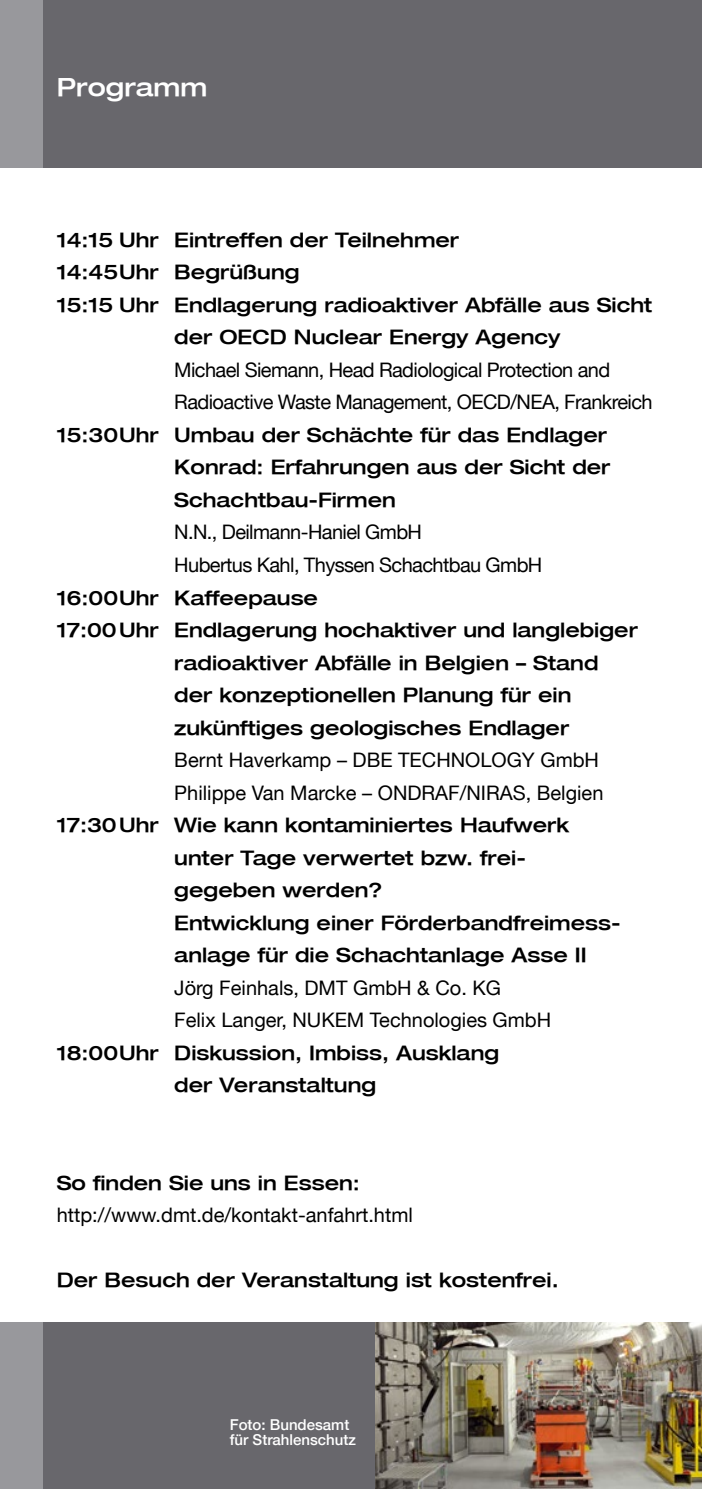
<style>
.page{position:relative;width:702px;height:1489px;background:#fff}
.page>*{position:absolute;margin:0;border:0;box-sizing:border-box;transform-origin:0 0}
.t1{font:500 expanded 25px "Helvetica Neue LT";color:#fff}
.t2{font:500 expanded 20px/32.5px "Helvetica Neue LT";color:#000}
.t3{font:20px/32.5px "Helvetica Neue LT";color:#000}
.t4{font:20px/32.5px "Helvetica Neue LT";letter-spacing:-.03em;color:#000}
.t5{font:500 15px/15px "Helvetica Neue LT";color:#fff}
</style>
<div class="page">
<div style="left:0;top:0;width:702px;height:168px;background:#68676c"></div>
<div style="left:0;top:1322px;width:702px;height:166px;background:#68676c"></div>
<div style="left:0;top:0;width:43px;height:168px;background:#98989c"></div>
<img style="left:376px;top:1322px;width:326px;height:166px">
<div style="left:0;top:1322px;width:43px;height:166px;background:#98989c"></div>
<p class="t1" style="left:57px;top:71px;width:152px">Programm</p>
<p class="t2" style="left:57px;top:223px;width:404px">14:15 Uhr Eintreffen der Teilnehmer</p>
<p class="t2" style="left:57px;top:255px;width:244px">14:45Uhr Begrüßung</p>
<p class="t2" style="left:57px;top:288px;width:597px">15:15 Uhr Endlagerung radioaktiver Abfälle aus Sicht</p>
<p class="t2" style="left:174px;top:320px;width:387px">der OECD Nuclear Energy Agency</p>
<p class="t4" style="left:174px;top:353px;width:480px">Michael Siemann, Head Radiological Protection and<br>Radioactive Waste Management, OECD/NEA, Frankreich</p>
<p class="t2" style="left:174px;top:418px;width:438px;text-indent:-117px">15:30Uhr Umbau der Schächte für das Endlager<br>Konrad: Erfahrungen aus der Sicht der<br>Schachtbau-Firmen</p>
<p class="t4" style="left:174px;top:516px;width:369px">N.N., Deilmann-Haniel GmbH<br>Hubertus Kahl, Thyssen Schachtbau GmbH</p>
<p class="t2" style="left:57px;top:580px;width:263px">16:00Uhr Kaffeepause</p>
<p class="t2" style="left:57px;top:613px;width:582px">17:00Uhr Endlagerung hochaktiver und langlebiger</p>
<p class="t2" style="left:174px;top:645px;width:425px">radioaktiver Abfälle in Belgien – Stand</p>
<p class="t2" style="left:174px;top:678px;width:399px">der konzeptionellen Planung für ein</p>
<p class="t2" style="left:174px;top:710px;width:396px">zukünftiges geologisches Endlager</p>
<p class="t3" style="left:174px;top:743px;width:430px">Bernt Haverkamp – DBE TECHNOLOGY GmbH<br>Philippe Van Marcke – ONDRAF/NIRAS, Belgien</p>
<p class="t2" style="left:174px;top:808px;width:448px;text-indent:-117px">17:30Uhr Wie kann kontaminiertes Haufwerk unter Tage verwertet bzw. frei&shy;gegeben werden?<br>Entwicklung einer Förderbandfreimess&shy;anlage für die Schachtanlage Asse II</p>
<p class="t3" style="left:174px;top:971px;width:378px">Jörg Feinhals, DMT GmbH &amp; Co. KG<br>Felix Langer, NUKEM Technologies GmbH</p>
<p class="t2" style="left:57px;top:1035px;width:444px;text-align:center">18:00Uhr Diskussion, Imbiss, Ausklang der Veranstaltung</p>
<p class="t2" style="left:57px;top:1165px;width:304px">So finden Sie uns in Essen:</p>
<p class="t3" style="left:57px;top:1198px;width:357px">http://www.dmt.de/kontakt-anfahrt.html</p>
<p class="t2" style="left:57px;top:1263px;width:503px">Der Besuch der Veranstaltung ist kostenfrei.</p>
<p class="t5" style="left:230px;top:1416px;width:128px">Foto: Bundesamt für Strahlenschutz</p>
</div>
